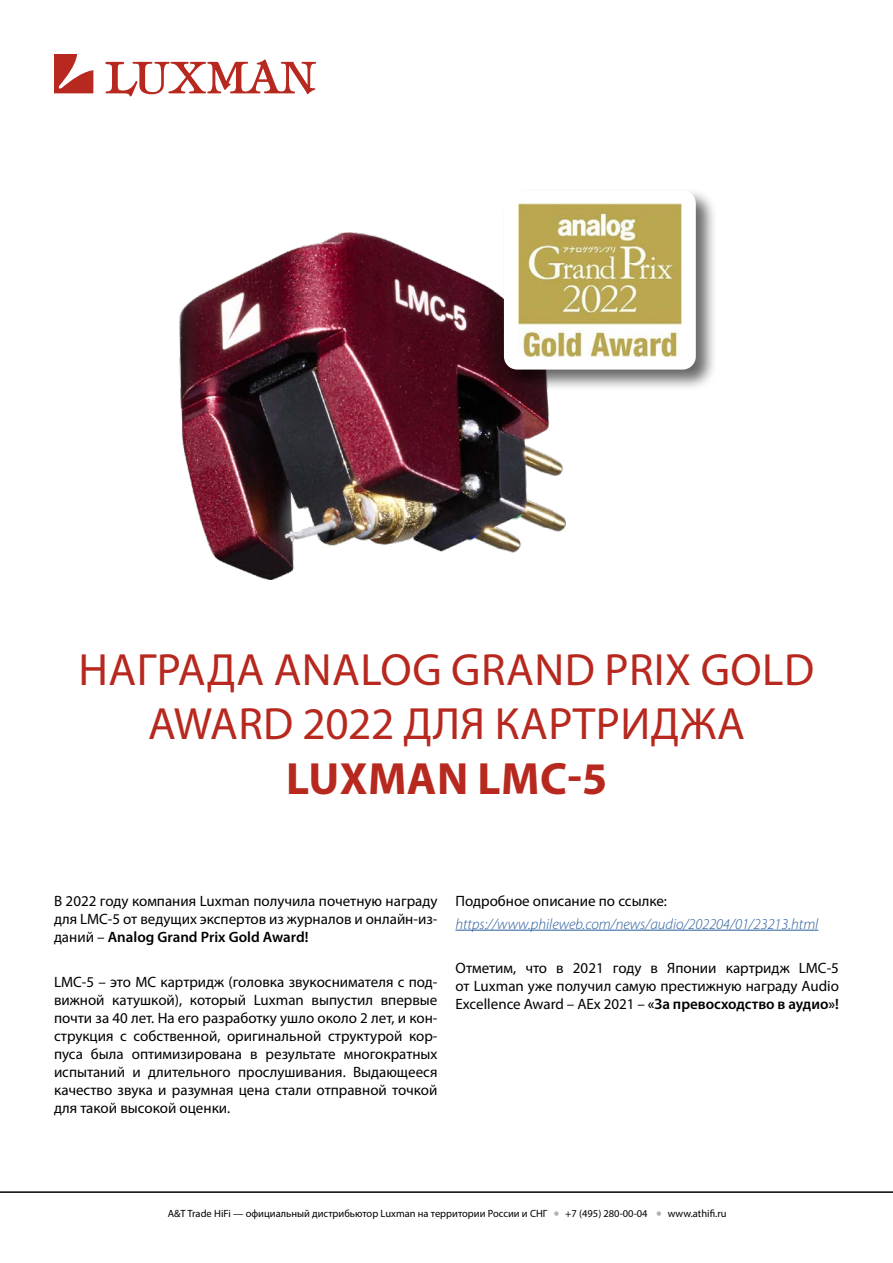
<style>
.page{position:relative;width:893px;height:1263px;background:#fff}
.page>*{position:absolute;margin:0;border:0;box-sizing:border-box;transform-origin:0 0}
.t1{font:45.3px/54.4px "Myriad Pro";letter-spacing:.01em;color:#b7281f;text-align:center}
.t2{font:700 45.3px "Myriad Pro";letter-spacing:.01em;color:#b7281f}
.t3{font:15px/18px "Myriad Pro";color:#000;text-align:justify}
.t4{font:italic 300 15px "Myriad Pro";color:#275b9b}
.t5{font:10.5px "Myriad Pro";color:#000}
.s1{font-weight:600}
</style>
<div class="page">
<svg style="left:105px;top:59px;width:211px;height:38px"></svg>
<svg style="left:54px;top:54px;width:39px;height:39px"></svg>
<svg style="left:554px;top:1211px;width:5px;height:5px"></svg>
<svg style="left:657px;top:1211px;width:4px;height:5px"></svg>
<hr style="left:0;top:1191px;width:893px;height:2px;background:#000">
<hr style="left:455px;top:930px;width:363px;height:1px;background:#275b9b">
<img style="left:179px;top:233px;width:387px;height:347px">
<div style="left:502px;top:188px;width:216px;height:204px;background:#000;opacity:.59"></div>
<div style="left:504px;top:190px;width:192px;height:180px;background:#fff;border-radius:13px"></div>
<img style="left:518px;top:203px;width:164px;height:154px">
<h1 class="t1" style="left:79px;top:642px;width:737px">НАГРАДА ANALOG GRAND PRIX GOLD<br>AWARD 2022 ДЛЯ КАРТРИДЖА</h1>
<h1 class="t2" style="left:286px;top:749px;width:323px">LUXMAN LMC-5</h1>
<p class="t3" style="left:54px;top:892px;width:385px">В 2022 году компания Luxman получила почетную награду для LMC-5 от ведущих экспертов из журналов и онлайн-из&shy;даний – <span class="s1">Analog Grand Prix Gold Award!</span></p>
<p class="t3" style="left:54px;top:973px;width:385px">LMC-5 – это MC картридж (головка звукоснимателя с под&shy;вижной катушкой), который Luxman выпустил впервые почти за 40 лет. На его разработку ушло около 2 лет, и кон&shy;струкция с собственной, оригинальной структурой кор&shy;пуса была оптимизирована в результате многократных испытаний и длительного прослушивания. Выдающееся качество звука и разумная цена стали отправной точкой для такой высокой оценки.</p>
<p class="t3" style="left:455px;top:892px;width:213px">Подробное описание по ссылке:</p>
<p class="t4" style="left:455px;top:915px;width:364px">https://www.phileweb.com/news/audio/202204/01/23213.html</p>
<p class="t3" style="left:455px;top:959px;width:385px">Отметим, что в 2021 году в Японии картридж LMC-5 от Luxman уже получил самую престижную награду Audio Excellence Award – AEx 2021 – <span class="s1">«За превосходство в аудио»!</span></p>
<p class="t5" style="left:168px;top:1207px;width:381px">A&amp;T Trade HiFi — официальный дистрибьютор Luxman на территории России и СНГ</p>
<p class="t5" style="left:565px;top:1207px;width:84px">+7 (495) 280-00-04</p>
<p class="t5" style="left:668px;top:1207px;width:60px">www.athifi.ru</p>
</div>
